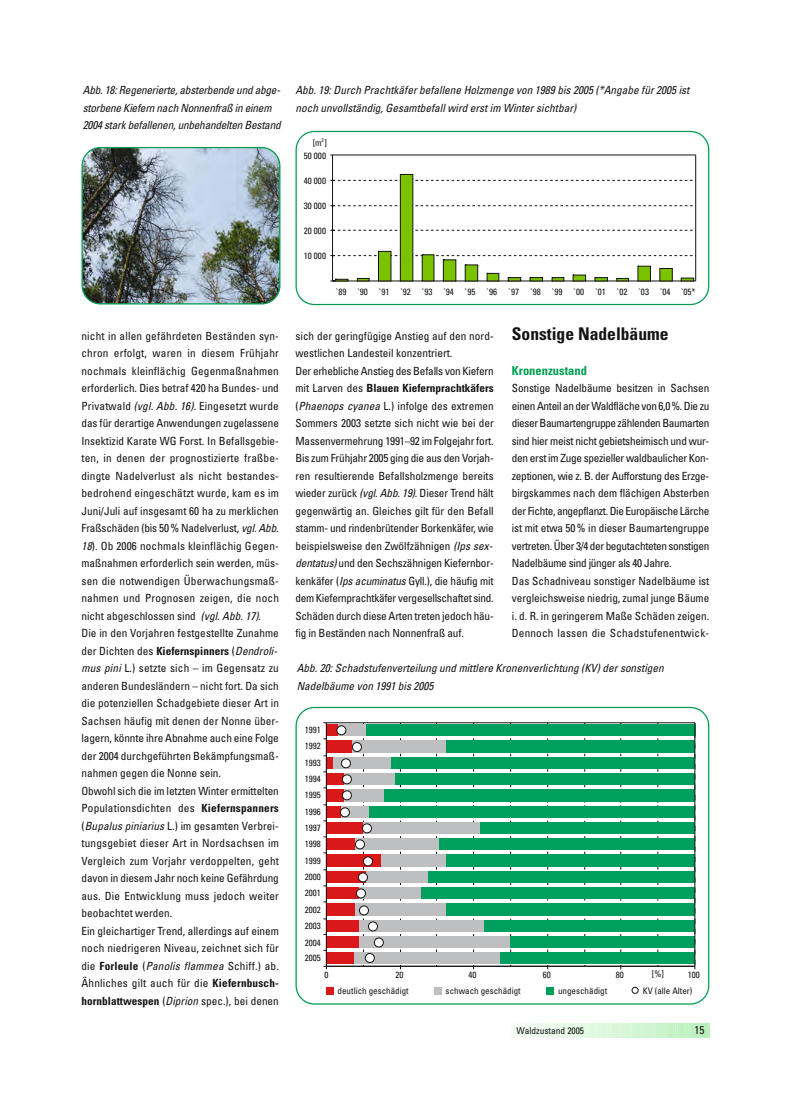
<style>
.page{position:relative;width:791px;height:1099px;background:#fff}
.page>*{position:absolute;margin:0;border:0;box-sizing:border-box;transform-origin:0 0}
.t1{font:700 condensed 17.5px "Univers";color:#141314}
.t2{font:700 condensed 12.5px "Univers";color:#009d50}
.t3{font:condensed 11.25px/17.5px "Univers";color:#141314}
.t4{font:condensed 11.25px/17.5px "Univers";letter-spacing:-.025em;color:#141314}
.t5{font:italic condensed 11.25px/17.5px "Univers";color:#141314}
.t6{font:condensed 9.38px "Univers";color:#141314}
.t7{font:condensed 9px/16px "Univers";color:#141314}
.s1{font-style:italic}
.s2{font-weight:700}
</style>
<div class="page">
<svg style="left:520px;top:1023px;width:189px;height:14px;background:#d9f6da"></svg>
<img style="left:81px;top:147px;width:199px;height:157px">
<svg style="left:295px;top:131px;width:414px;height:174px"></svg>
<svg style="left:295px;top:706px;width:414px;height:298px"></svg>
<p class="t5" style="left:83px;top:83px;width:201px">Abb.18:Regenerierte,absterbende und abge&shy;storbene Kiefern nach Nonnenfraß in einem<br>2004 stark befallenen,unbehandelten Bestand</p>
<p class="t5" style="left:295px;top:83px;width:397px">Abb.19:Durch Prachtkäferbefallene Holzmenge von 1989 bis 2005 (*Angabe für2005 ist noch unvollständig,Gesamtbefallwird erstim Wintersichtbar)</p>
<p class="t7" style="left:313px;top:135px;width:15px">[m<sup>3</sup>]</p>
<p class="t7" style="left:304px;top:148px;width:24px">50 000</p>
<p class="t7" style="left:304px;top:174px;width:24px">40 000</p>
<p class="t7" style="left:304px;top:199px;width:24px">30 000</p>
<p class="t7" style="left:304px;top:224px;width:24px">20 000</p>
<p class="t7" style="left:304px;top:249px;width:24px">10 000</p>
<p class="t7" style="left:335px;top:284px;width:163px">`89 `90 `91 `92 `93 `94 `95 `96</p>
<p class="t7" style="left:508px;top:284px;width:142px">`97 `98 `99 `00 `01 `02 `03</p>
<p class="t7" style="left:659px;top:285px;width:12px">`04</p>
<p class="t7" style="left:680px;top:285px;width:16px">`05*</p>
<p class="t3" style="left:81px;top:328px;width:201px">nicht in allen gefährdeten Beständen syn&shy;chron erfolgt, waren in diesem Frühjahr nochmals kleinflächig Gegenmaßnahmen erforderlich. Dies betraf 420 ha Bundes- und Privatwald <span class="s1">(vgl. Abb. 16)</span>. Eingesetzt wurde das für derartige Anwendungen zugelassene Insektizid Karate WG Forst. In Befallsgebie&shy;ten, in denen der prognostizierte fraßbe&shy;dingte Nadelverlust als nicht bestandes&shy;bedrohend eingeschätzt wurde, kam es im Juni/Juli auf insgesamt 60 ha zu merklichen Fraßschäden (bis 50 % Nadelverlust, <span class="s1">vgl.Abb.<br>18</span>). Ob 2006 nochmals kleinflächig Gegen&shy;maßnahmen erforderlich sein werden, müs&shy;sen die notwendigen Überwachungsmaß&shy;nahmen und Prognosen zeigen, die noch nicht abgeschlossen sind <span class="s1">(vgl.Abb.17)</span>.<br>Die in den Vorjahren festgestellte Zunahme der Dichten des <span class="s2">Kiefernspinners</span> (<span class="s1">Dendroli&shy;mus pini</span>L.) setzte sich – im Gegensatz zu anderen Bundesländern – nicht fort. Da sich die potenziellen Schadgebiete dieser Art in Sachsen häufig mit denen der Nonne über&shy;lagern, könnte ihre Abnahme auch eine Folge der 2004 durchgeführten Bekämpfungsmaß&shy;nahmen gegen die Nonne sein.<br>Obwohl sich die im letzten Winter ermittelten Populationsdichten des <span class="s2">Kiefernspanners </span>(<span class="s1">Bupalus piniarius</span>L.) im gesamten Verbrei&shy;tungsgebiet dieser Art in Nordsachsen im Vergleich zum Vorjahr verdoppelten, geht davon in diesem Jahr noch keine Gefährdung aus. Die Entwicklung muss jedoch weiter beobachtet werden.<br>Ein gleichartiger Trend, allerdings auf einem noch niedrigeren Niveau, zeichnet sich für die <span class="s2">Forleule</span> (<span class="s1">Panolis flammea</span> Schiff.) ab.<br>Ähnliches gilt auch für die <span class="s2">Kiefernbusch&shy;hornblattwespen</span> (<span class="s1">Diprion</span>spec.), bei denen</p>
<h1 class="t1" style="left:511px;top:327px;width:158px">Sonstige Nadelbäume</h1>
<p class="t3" style="left:295px;top:328px;width:201px">sich der geringfügige Anstieg auf den nord&shy;westlichen Landesteil konzentriert.<br>Der erhebliche Anstieg des Befalls von Kiefern mit Larven des <span class="s2">Blauen Kiefernprachtkäfers </span>(<span class="s1">Phaenops cyanea</span>L.) infolge des extremen Sommers 2003 setzte sich nicht wie bei der Massenvermehrung 1991–92 im Folgejahr fort.<br>Bis zum Frühjahr 2005 ging die aus den Vorjah&shy;ren resultierende Befallsholzmenge bereits wieder zurück <span class="s1">(vgl.Abb.19)</span>. Dieser Trend hält gegenwärtig an. Gleiches gilt für den Befall stamm- und rindenbrütender Borkenkäfer, wie beispielsweise den Zwölfzähnigen <span class="s1">(Ips sex&shy;dentatus)</span>und den Sechszähnigen Kiefernbor&shy;kenkäfer (<span class="s1">Ips acuminatus</span>Gyll.), die häufig mit dem Kiefernprachtkäfer vergesellschaftet sind.<br>Schäden durch diese Arten treten jedoch häu&shy;fig in Beständen nach Nonnenfraß auf.</p>
<p class="t2" style="left:511px;top:365px;width:76px">Kronenzustand</p>
<p class="t4" style="left:511px;top:380px;width:199px">Sonstige Nadelbäume besitzen in Sachsen einen Anteil an der Waldfläche von 6,0%. Die zu dieser Baumartengruppe zählenden Baumarten sind hier meist nicht gebietsheimisch und wur&shy;den erst im Zuge spezieller waldbaulicher Kon&shy;zeptionen, wie z. B. der Aufforstung des Erzge&shy;birgskammes nach dem flächigen Absterben der Fichte, angepflanzt. Die Europäische Lärche ist mit etwa 50 % in dieser Baumartengruppe vertreten. Über 3/4 der begutachteten sonstigen Nadelbäume sind jünger als 40 Jahre.<br>Das Schadniveau sonstiger Nadelbäume ist vergleichsweise niedrig, zumal junge Bäume i. d. R. in geringerem Maße Schäden zeigen.<br>Dennoch lassen die Schadstufenentwick-</p>
<p class="t5" style="left:296px;top:660px;width:370px">Abb.20:Schadstufenverteilung und mittlere Kronenverlichtung (KV)dersonstigen<br>Nadelbäume von 1991 bis 2005</p>
<p class="t7" style="left:305px;top:722px;width:18px">1991<br>1992</p>
<p class="t7" style="left:305px;top:755px;width:18px;text-align:justify">1993<br>1994<br>1995</p>
<p class="t7" style="left:305px;top:804px;width:18px;text-align:justify">1996<br>1997<br>1998</p>
<p class="t7" style="left:305px;top:853px;width:18px;text-align:justify">1999<br>2000<br>2001</p>
<p class="t7" style="left:305px;top:902px;width:18px">2002<br>2003</p>
<p class="t7" style="left:305px;top:935px;width:18px">2004<br>2005</p>
<p class="t7" style="left:651px;top:966px;width:14px">[%]</p>
<p class="t7" style="left:324px;top:967px;width:6px">0</p>
<p class="t7" style="left:395px;top:967px;width:10px">20</p>
<p class="t7" style="left:468px;top:967px;width:10px">40</p>
<p class="t7" style="left:542px;top:967px;width:10px">60</p>
<p class="t7" style="left:615px;top:967px;width:10px">80</p>
<p class="t7" style="left:687px;top:967px;width:14px">100</p>
<p class="t7" style="left:337px;top:983px;width:73px">deutlich geschädigt</p>
<p class="t7" style="left:445px;top:983px;width:77px">schwach geschädigt</p>
<p class="t7" style="left:557px;top:983px;width:51px">ungeschädigt</p>
<p class="t7" style="left:642px;top:983px;width:51px">KV (alle Alter)</p>
<p class="t6" style="left:516px;top:1026px;width:69px">Waldzustand 2005</p>
<p class="t3" style="left:694px;top:1021px;width:11px">15</p>
</div>
